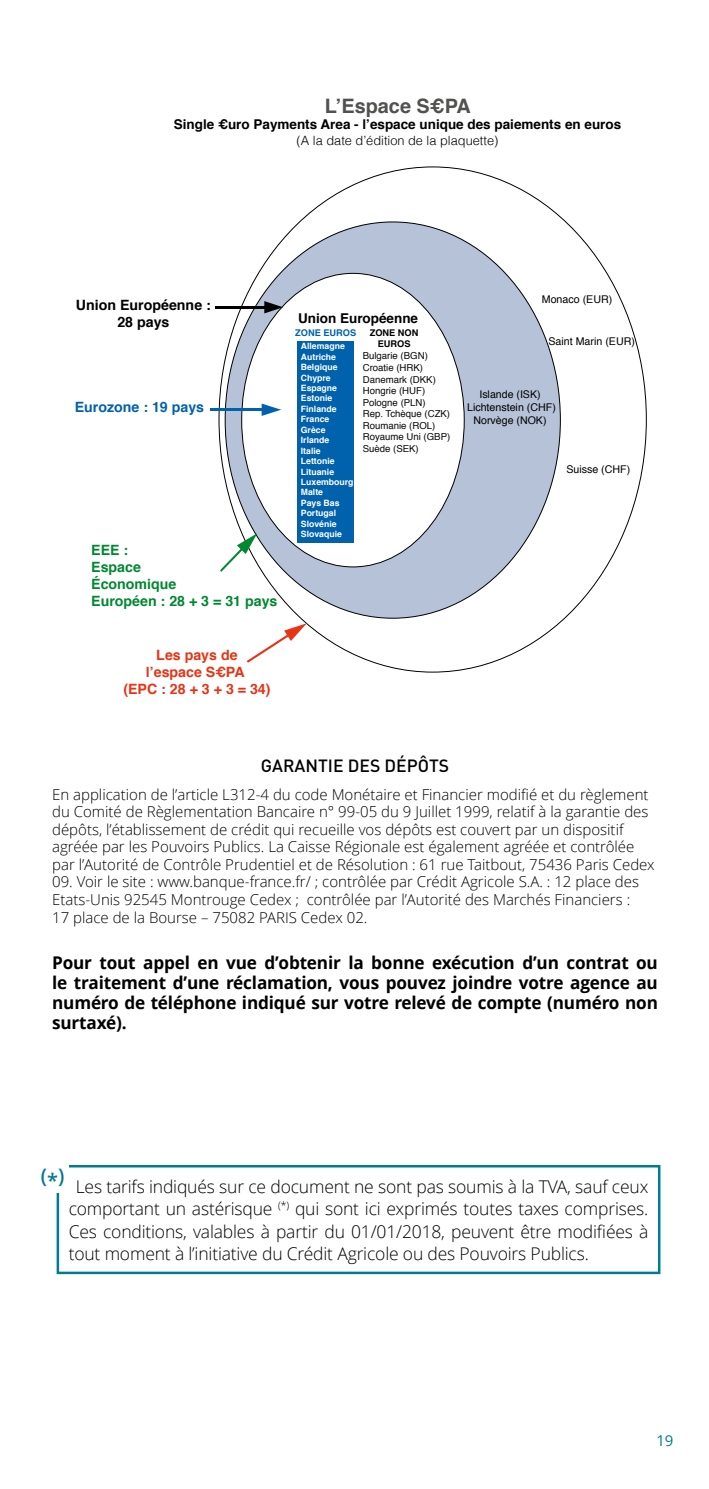
<style>
.page{position:relative;width:709px;height:1489px;background:#fff}
.page>*{position:absolute;margin:0;border:0;box-sizing:border-box;transform-origin:0 0}
.t1{font:700 20px "Helvetica";color:#515150}
.t2{font:600 20px "Open Sans";color:#007a91}
.t3{font:300 17.5px/22.5px "Open Sans";letter-spacing:-.01em;color:#000;text-align:justify}
.t4{font:700 17.5px/20px "Open Sans";letter-spacing:-.01em;color:#000;text-align:justify}
.t5{font:500 17.5px "DIN";color:#000}
.t6{font:300 15px/17.5px "Open Sans";color:#000}
.t7{font:15px "Open Sans";color:#007b91}
.t8{font:700 14.25px/17px "Helvetica";color:#008831}
.t9{font:700 14.25px/17px "Helvetica";color:#e63415;text-align:center}
.t10{font:700 14.25px/17px "Helvetica";color:#000;text-align:center}
.t11{font:700 14.25px "Helvetica";color:#0061ac}
.t12{font:700 13.5px "Helvetica";color:#000}
.t13{font:300 12.75px "Helvetica";color:#000}
.t14{font:10.75px "Helvetica";color:#000}
.t15{font:10.5px "Helvetica";color:#000}
.t16{font:9.5px/11.5px "Helvetica";color:#090909}
.t17{font:700 9.25px/11px "Helvetica";color:#000;text-align:center}
.t18{font:700 9.25px "Helvetica";color:#0061ac}
.t19{font:700 8.75px/10.5px "Helvetica";color:#fff}
</style>
<div class="page">
<div style="left:225px;top:222px;width:335px;height:396px;background:#b6c2d8;border-radius:50%"></div>
<div style="left:242px;top:273px;width:222px;height:294px;background:#fff;border-radius:50%"></div>
<div style="left:297px;top:341px;width:57px;height:201px;background:#0061ac"></div>
<hr style="left:215px;top:306px;width:53px;height:2px;background:#000">
<svg style="left:264px;top:301px;width:19px;height:12px"></svg>
<hr style="left:210px;top:408px;width:55px;height:3px;background:#0061ac">
<svg style="left:262px;top:403px;width:19px;height:13px"></svg>
<svg style="left:220px;top:533px;width:37px;height:39px"></svg>
<svg style="left:246px;top:623px;width:61px;height:39px"></svg>
<div style="left:57px;top:1164px;width:603px;height:109px;border:2px solid #007b91"></div>
<div style="left:41px;top:1159px;width:28px;height:33px;background:#fff"></div>
<h1 class="t1" style="left:325px;top:90px;width:147px">L’Espace S€PA</h1>
<p class="t12" style="left:174px;top:114px;width:449px">Single €uro Payments Area - l’espace unique des paiements en euros</p>
<p class="t13" style="left:296px;top:129px;width:203px">(A la date d’édition de la plaquette)</p>
<p class="t10" style="left:76px;top:297px;width:136px">Union Européenne :<br>28 pays</p>
<p class="t11" style="left:75px;top:396px;width:131px">Eurozone : 19 pays</p>
<p class="t8" style="left:91px;top:541px;width:188px">EEE :<br>Espace<br>Économique<br>Européen : 28 + 3 = 31 pays</p>
<p class="t9" style="left:123px;top:647px;width:149px">Les pays de<br>l’espace S€PA<br>(EPC : 28 + 3 + 3 = 34)</p>
<p class="t12" style="left:298px;top:307px;width:121px">Union Européenne</p>
<p class="t18" style="left:295px;top:325px;width:63px">ZONE EUROS</p>
<p class="t17" style="left:370px;top:328px;width:50px">ZONE NON<br>EUROS</p>
<p class="t16" style="left:363px;top:350px;width:89px">Bulgarie (BGN)<br>Croatie (HRK)<br>Danemark (DKK)<br>Hongrie (HUF)<br>Pologne (PLN)<br>Rep. Tchèque (CZK)<br>Roumanie (ROL)<br>Royaume Uni (GBP)<br>Suède (SEK)</p>
<p class="t19" style="left:301px;top:341px;width:54px">Allemagne<br>Autriche<br>Belgique<br>Chypre<br>Espagne<br>Estonie<br>Finlande<br>France<br>Grèce<br>Irlande<br>Italie<br>Lettonie<br>Lituanie<br>Luxembourg<br>Malte<br>Pays Bas<br>Portugal<br>Slovénie<br>Slovaquie</p>
<p class="t14" style="left:542px;top:291px;width:72px">Monaco (EUR)</p>
<p class="t14" style="left:548px;top:332px;width:88px">Saint Marin (EUR)</p>
<p class="t15" style="left:479px;top:386px;width:63px">Islande (ISK)</p>
<p class="t14" style="left:467px;top:399px;width:90px">Lichtenstein (CHF)</p>
<p class="t15" style="left:473px;top:412px;width:74px">Norvège (NOK)</p>
<p class="t14" style="left:566px;top:460px;width:65px">Suisse (CHF)</p>
<p class="t5" style="left:261px;top:754px;width:190px">GARANTIE DES DÉPÔTS</p>
<p class="t6" style="left:52px;top:785px;width:604px">En application de l’article L312-4 du code Monétaire et Financier modifié et du règlement du Comité de Règlementation Bancaire n° 99-05 du 9 Juillet 1999, relatif à la garantie des dépôts, l’établissement de crédit qui recueille vos dépôts est couvert par un dispositif agréée par les Pouvoirs Publics. La Caisse Régionale est également agréée et contrôlée par l’Autorité de Contrôle Prudentiel et de Résolution : 61 rue Taitbout, 75436 Paris Cedex</p>
<p class="t6" style="left:52px;top:872px;width:588px">09. Voir le site : www.banque-france.fr/ ; contrôlée par Crédit Agricole S.A. : 12 place des<br>Etats-Unis 92545 Montrouge Cedex ; contrôlée par l’Autorité des Marchés Financiers :<br>17 place de la Bourse – 75082 PARIS Cedex 02.</p>
<p class="t4" style="left:52px;top:951px;width:607px">Pour tout appel en vue d’obtenir la bonne exécution d’un contrat ou le traitement d’une réclamation, vous pouvez joindre votre agence au numéro de téléphone indiqué sur votre relevé de compte (numéro non surtaxé).</p>
<h1 class="t2" style="left:41px;top:1161px;width:25px">(*)</h1>
<p class="t3" style="left:69px;top:1174px;width:581px;text-indent:7px">Les tarifs indiqués sur ce document ne sont pas soumis à la TVA, sauf ceux comportant un astérisque <sup>(*)</sup> qui sont ici exprimés toutes taxes comprises.<br>Ces conditions, valables à partir du 01/01/2018, peuvent être modifiées à tout moment à l’initiative du Crédit Agricole ou des Pouvoirs Publics.</p>
<p class="t7" style="left:656px;top:1430px;width:19px">19</p>
</div>
